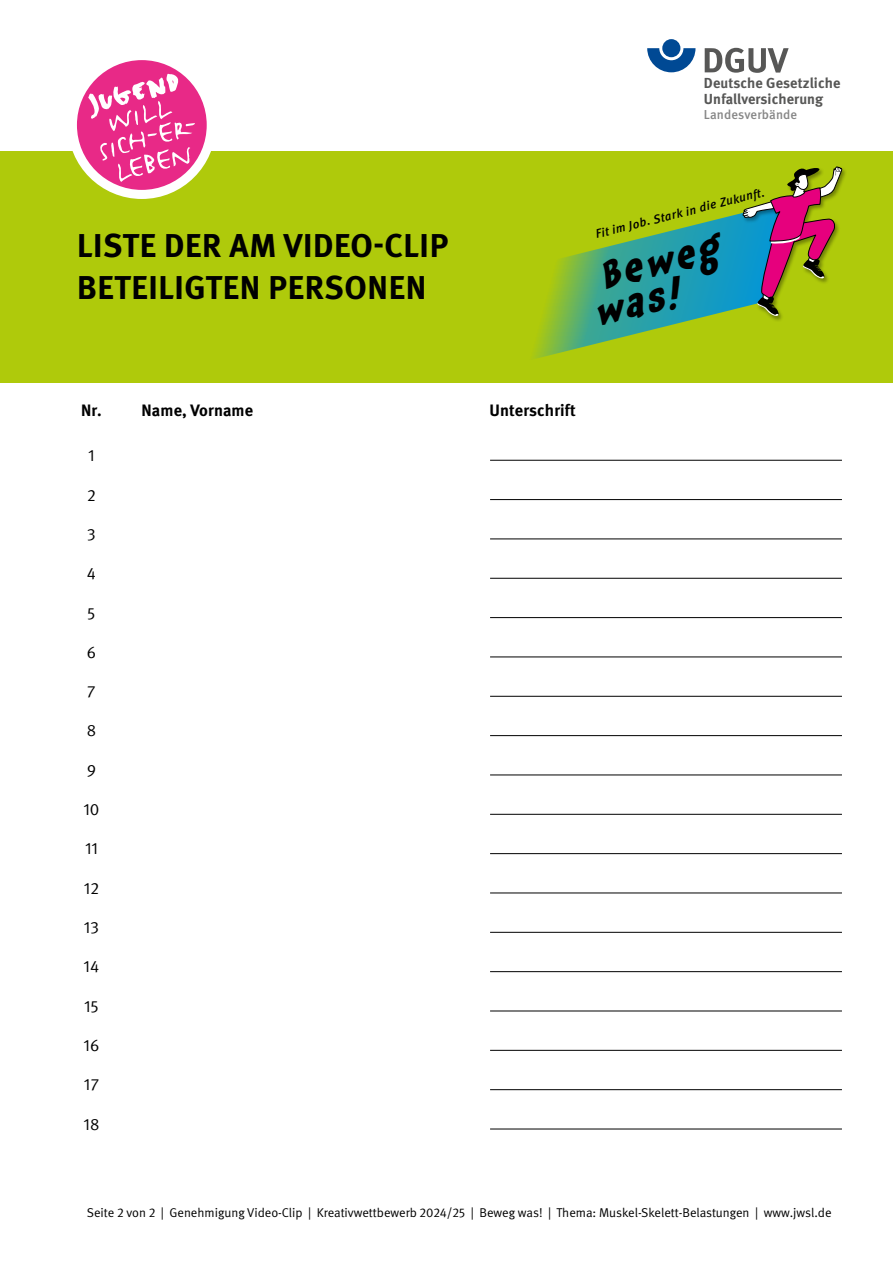
<style>
.page{position:relative;width:893px;height:1263px;background:#fff}
.page>*{position:absolute;margin:0;border:0;box-sizing:border-box;transform-origin:0 0}
.t1{font:italic 700 36.9px/34.5px "Chaloops";color:#000}
.t2{font:700 33px/42px "DGUV Meta";letter-spacing:.02em;color:#000}
.t3{font:700 16.5px "DGUV Meta";letter-spacing:.01em;color:#000}
.t4{font:16.5px "DGUV Meta";letter-spacing:.01em;color:#000}
.t5{font:700 14.55px/15.8px "DGUV Meta";letter-spacing:.01em;color:#575756}
.t6{font:500 13.05px "DGUV Meta";letter-spacing:.01em;color:#878787}
.t7{font:12.75px "DGUV Meta";color:#000}
.t8{font:italic 500 12.3px "DGUV Meta";color:#000}
</style>
<div class="page">
<div style="left:0;top:151px;width:893px;height:232px;background:#afca0b"></div>
<svg style="left:534px;top:213px;width:208px;height:146px"></svg>
<svg style="left:743px;top:166px;width:100px;height:151px"></svg>
<svg style="left:647px;top:48px;width:48px;height:24px"></svg>
<div style="left:662px;top:39px;width:18px;height:18px;background:#004994;border-radius:50%"></div>
<svg style="left:705px;top:48px;width:84px;height:25px"></svg>
<div style="left:68px;top:51px;width:148px;height:148px;background:#fff;border-radius:50%"></div>
<div style="left:77px;top:60px;width:130px;height:130px;background:#e82987;border-radius:50%"></div>
<svg style="left:88px;top:74px;width:107px;height:108px"></svg>
<hr style="left:490px;top:460px;width:352px;height:1px;background:#000">
<hr style="left:490px;top:499px;width:352px;height:1px;background:#000">
<hr style="left:490px;top:538px;width:352px;height:1px;background:#000">
<hr style="left:490px;top:578px;width:352px;height:1px;background:#000">
<hr style="left:490px;top:617px;width:352px;height:1px;background:#000">
<hr style="left:490px;top:656px;width:352px;height:1px;background:#000">
<hr style="left:490px;top:696px;width:352px;height:1px;background:#000">
<hr style="left:490px;top:735px;width:352px;height:1px;background:#000">
<hr style="left:490px;top:774px;width:352px;height:1px;background:#000">
<hr style="left:490px;top:814px;width:352px;height:1px;background:#000">
<hr style="left:490px;top:853px;width:352px;height:1px;background:#000">
<hr style="left:490px;top:892px;width:352px;height:1px;background:#000">
<hr style="left:490px;top:932px;width:352px;height:1px;background:#000">
<hr style="left:490px;top:971px;width:352px;height:1px;background:#000">
<hr style="left:490px;top:1010px;width:352px;height:1px;background:#000">
<hr style="left:490px;top:1050px;width:352px;height:1px;background:#000">
<hr style="left:490px;top:1089px;width:352px;height:1px;background:#000">
<hr style="left:490px;top:1128px;width:352px;height:1px;background:#000">
<h2 class="t2" style="left:77px;top:225px;width:373px">LISTE DER AM VIDEO-CLIP<br>BETEILIGTEN PERSONEN</h2>
<p class="t5" style="left:704px;top:75px;width:138px">Deutsche Gesetzliche<br>Unfallversicherung</p>
<p class="t6" style="left:704px;top:107px;width:95px">Landesverbände</p>
<p class="t8" style="left:594px;top:227px;width:175px;rotate:-14deg">Fit im Job. Stark in die Zukunft.</p>
<h1 class="t1" style="left:582px;top:263px;width:137px;text-indent:14px;rotate:-14deg">Beweg was!</h1>
<p class="t3" style="left:81px;top:401px;width:22px">Nr.</p>
<p class="t4" style="left:88px;top:446px;width:8px">1</p>
<p class="t4" style="left:87px;top:485px;width:10px">2</p>
<p class="t4" style="left:87px;top:525px;width:10px">3</p>
<p class="t4" style="left:87px;top:564px;width:11px">4</p>
<p class="t4" style="left:87px;top:603px;width:9px">5</p>
<p class="t4" style="left:87px;top:642px;width:11px">6</p>
<p class="t4" style="left:87px;top:682px;width:10px">7</p>
<p class="t4" style="left:87px;top:721px;width:11px">8</p>
<p class="t4" style="left:87px;top:760px;width:11px">9</p>
<p class="t4" style="left:83px;top:800px;width:18px">10</p>
<p class="t4" style="left:85px;top:839px;width:14px">11</p>
<p class="t4" style="left:84px;top:878px;width:17px">12</p>
<p class="t4" style="left:84px;top:918px;width:17px">13</p>
<p class="t4" style="left:84px;top:957px;width:17px">14</p>
<p class="t4" style="left:84px;top:996px;width:16px">15</p>
<p class="t4" style="left:84px;top:1035px;width:17px">16</p>
<p class="t4" style="left:84px;top:1075px;width:17px">17</p>
<p class="t4" style="left:83px;top:1114px;width:17px">18</p>
<p class="t3" style="left:141px;top:401px;width:113px">Name, Vorname</p>
<p class="t3" style="left:489px;top:401px;width:88px">Unterschrift</p>
<p class="t7" style="left:87px;top:1205px;width:746px">Seite 2 von 2 | Genehmigung Video-Clip | Kreativwettbewerb 2024/25 | Beweg was! | Thema: Muskel-Skelett-Belastungen | www.jwsl.de</p>
</div>
